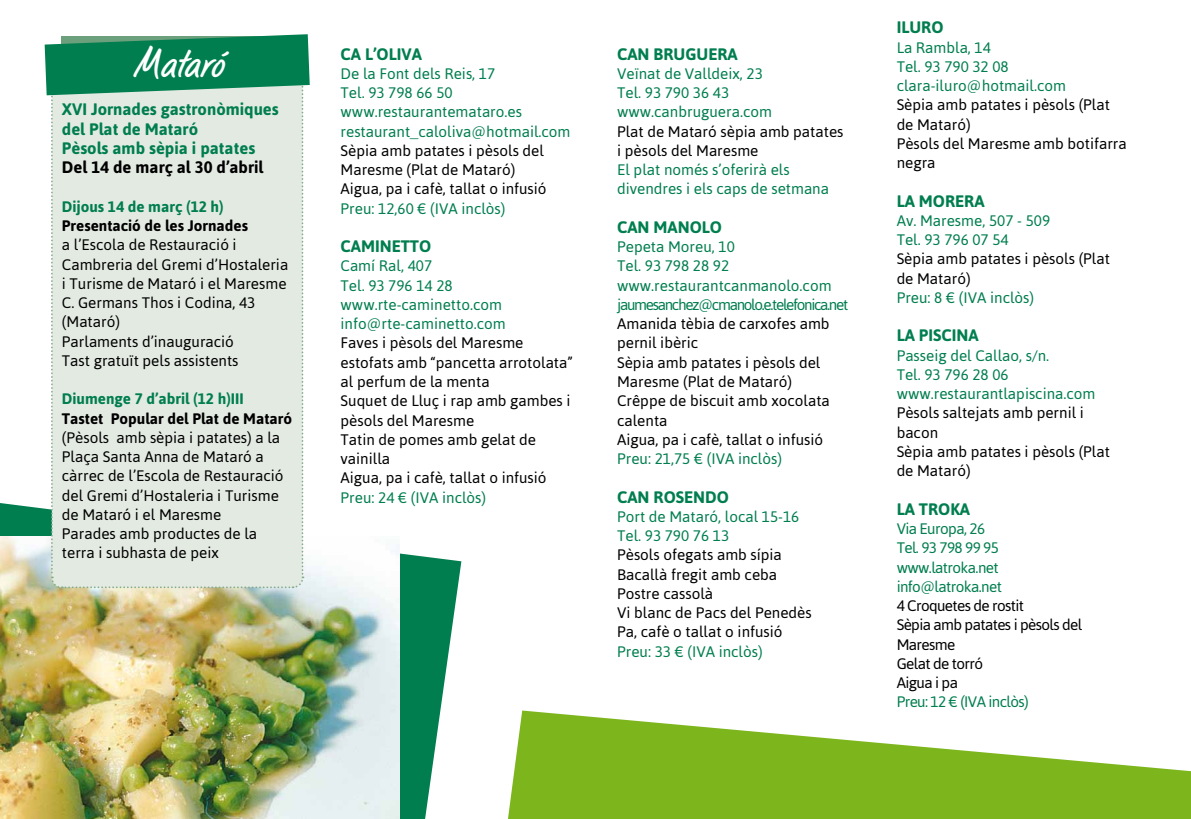
<style>
.page{position:relative;width:1191px;height:819px;background:#fff}
.page>*{position:absolute;margin:0;border:0;box-sizing:border-box;transform-origin:0 0}
.t1{font:42px "LP Bambus";color:#fff}
.t2{font:700 16.62px/19.2px "Asap";color:#007e4f}
.t3{font:700 16.62px "Asap";color:#000}
.t4{font:15.22px/19.2px "Asap";color:#000}
.t5{font:15.22px/19.2px "Asap";color:#007e4f}
.t6{font:15.22px/19.2px "Asap";letter-spacing:-.04em;color:#007e4f}
.t7{font:15.22px/19.2px "Asap";letter-spacing:-.04em;color:#000}
.t8{font:700 15.22px "Asap";color:#000}
.t9{font:700 15.22px "Asap";color:#007e4f}
</style>
<div class="page">
<svg style="left:508px;top:710px;width:683px;height:109px;fill:#7db61c"></svg>
<svg style="left:0;top:503px;width:461px;height:316px;fill:#007e4f"></svg>
<img style="left:0;top:536px;width:399px;height:283px">
<svg style="left:45px;top:34px;width:265px;height:555px"></svg>
<h1 class="t1" style="left:132px;top:38px;width:91px">Mataró</h1>
<p class="t2" style="left:62px;top:100px;width:218px">XVI Jornades gastronòmiques del Plat de Mataró<br>Pèsols amb sèpia i patates</p>
<p class="t3" style="left:62px;top:158px;width:203px">Del 14 de març al 30 d’abril</p>
<p class="t9" style="left:62px;top:197px;width:163px">Dijous 14 de març (12 h)</p>
<p class="t8" style="left:62px;top:217px;width:188px">Presentació de les Jornades</p>
<p class="t4" style="left:62px;top:235px;width:228px">a l’Escola de Restauració i<br>Cambreria del Gremi d’Hostaleria i Turisme de Mataró i el Maresme<br>C. Germans Thos i Codina, 43 (Mataró)<br>Parlaments d’inauguració<br>Tast gratuït pels assistents</p>
<p class="t9" style="left:62px;top:390px;width:183px">Diumenge 7 d’abril (12 h)III</p>
<p class="t8" style="left:62px;top:409px;width:232px">Tastet Popular del Plat de Mataró</p>
<p class="t4" style="left:62px;top:428px;width:223px">(Pèsols amb sèpia i patates) a la<br>Plaça Santa Anna de Mataró a càrrec de l’Escola de Restauració del Gremi d’Hostaleria i Turisme de Mataró i el Maresme<br>Parades amb productes de la terra i subhasta de peix</p>
<p class="t2" style="left:340px;top:44px;width:83px">CA L’OLIVA</p>
<p class="t5" style="left:340px;top:64px;width:231px">De la Font dels Reis, 17<br>Tel. 93 798 66 50 www.restaurantemataro.es restaurant_caloliva@hotmail.com</p>
<p class="t4" style="left:340px;top:141px;width:207px">Sèpia amb patates i pèsols del<br>Maresme (Plat de Mataró)<br>Aigua, pa i cafè, tallat o infusió</p>
<p class="t5" style="left:340px;top:198px;width:166px">Preu: 12,60 € (IVA inclòs)</p>
<p class="t2" style="left:340px;top:236px;width:92px">CAMINETTO</p>
<p class="t5" style="left:340px;top:256px;width:167px">Camí Ral, 407<br>Tel. 93 796 14 28 www.rte-caminetto.com info@rte-caminetto.com</p>
<p class="t4" style="left:340px;top:333px;width:234px">Faves i pèsols del Maresme estofats amb “pancetta arrotolata” al perfum de la menta<br>Suquet de Lluç i rap amb gambes i pèsols del Maresme<br>Tatin de pomes amb gelat de vainilla<br>Aigua, pa i cafè, tallat o infusió</p>
<p class="t5" style="left:340px;top:487px;width:147px">Preu: 24 € (IVA inclòs)</p>
<p class="t2" style="left:617px;top:44px;width:122px">CAN BRUGUERA</p>
<p class="t5" style="left:617px;top:64px;width:156px">Veïnat de Valldeix, 23<br>Tel. 93 790 36 43 www.canbruguera.com</p>
<p class="t4" style="left:617px;top:121px;width:228px">Plat de Mataró sèpia amb patates i pèsols del Maresme</p>
<p class="t5" style="left:617px;top:160px;width:213px">El plat només s’oferirà els divendres i els caps de setmana</p>
<p class="t2" style="left:617px;top:217px;width:106px">CAN MANOLO</p>
<p class="t5" style="left:617px;top:237px;width:233px">Pepeta Moreu, 10<br>Tel. 93 798 28 92 www.restaurantcanmanolo.com jaumesanchez@cmanolo.e.telefonica.net</p>
<p class="t4" style="left:617px;top:314px;width:214px">Amanida tèbia de carxofes amb pernil ibèric<br>Sèpia amb patates i pèsols del<br>Maresme (Plat de Mataró)<br>Crêppe de biscuit amb xocolata calenta<br>Aigua, pa i cafè, tallat o infusió</p>
<p class="t5" style="left:617px;top:449px;width:166px">Preu: 21,75 € (IVA inclòs)</p>
<p class="t2" style="left:617px;top:487px;width:113px">CAN ROSENDO</p>
<p class="t5" style="left:617px;top:506px;width:184px">Port de Mataró, local 15-16<br>Tel. 93 790 76 13</p>
<p class="t4" style="left:617px;top:545px;width:196px">Pèsols ofegats amb sípia<br>Bacallà fregit amb ceba<br>Postre cassolà<br>Vi blanc de Pacs del Penedès<br>Pa, cafè o tallat o infusió</p>
<p class="t5" style="left:617px;top:641px;width:147px">Preu: 33 € (IVA inclòs)</p>
<p class="t2" style="left:896px;top:18px;width:48px">ILURO</p>
<p class="t5" style="left:896px;top:37px;width:171px">La Rambla, 14<br>Tel. 93 790 32 08 clara-iluro@hotmail.com</p>
<p class="t4" style="left:896px;top:95px;width:232px">Sèpia amb patates i pèsols (Plat de Mataró)<br>Pèsols del Maresme amb botifarra negra</p>
<p class="t2" style="left:896px;top:191px;width:89px">LA MORERA</p>
<p class="t5" style="left:896px;top:211px;width:155px">Av. Maresme, 507 - 509<br>Tel. 93 796 07 54</p>
<p class="t4" style="left:896px;top:249px;width:215px">Sèpia amb patates i pèsols (Plat de Mataró)</p>
<p class="t5" style="left:896px;top:288px;width:139px">Preu: 8 € (IVA inclòs)</p>
<p class="t2" style="left:896px;top:326px;width:83px">LA PISCINA</p>
<p class="t5" style="left:896px;top:345px;width:200px">Passeig del Callao, s/n.<br>Tel. 93 796 28 06 www.restaurantlapiscina.com</p>
<p class="t4" style="left:896px;top:403px;width:215px">Pèsols saltejats amb pernil i bacon<br>Sèpia amb patates i pèsols (Plat de Mataró)</p>
<p class="t2" style="left:896px;top:499px;width:75px">LA TROKA</p>
<p class="t6" style="left:896px;top:519px;width:107px">Via Europa, 26<br>Tel. 93 798 99 95 www.latroka.net info@latroka.net</p>
<p class="t7" style="left:896px;top:596px;width:187px">4 Croquetes de rostit<br>Sèpia amb patates i pèsols del<br>Maresme<br>Gelat de torró<br>Aigua i pa</p>
<p class="t6" style="left:896px;top:692px;width:134px">Preu: 12 € (IVA inclòs)</p>
</div>
